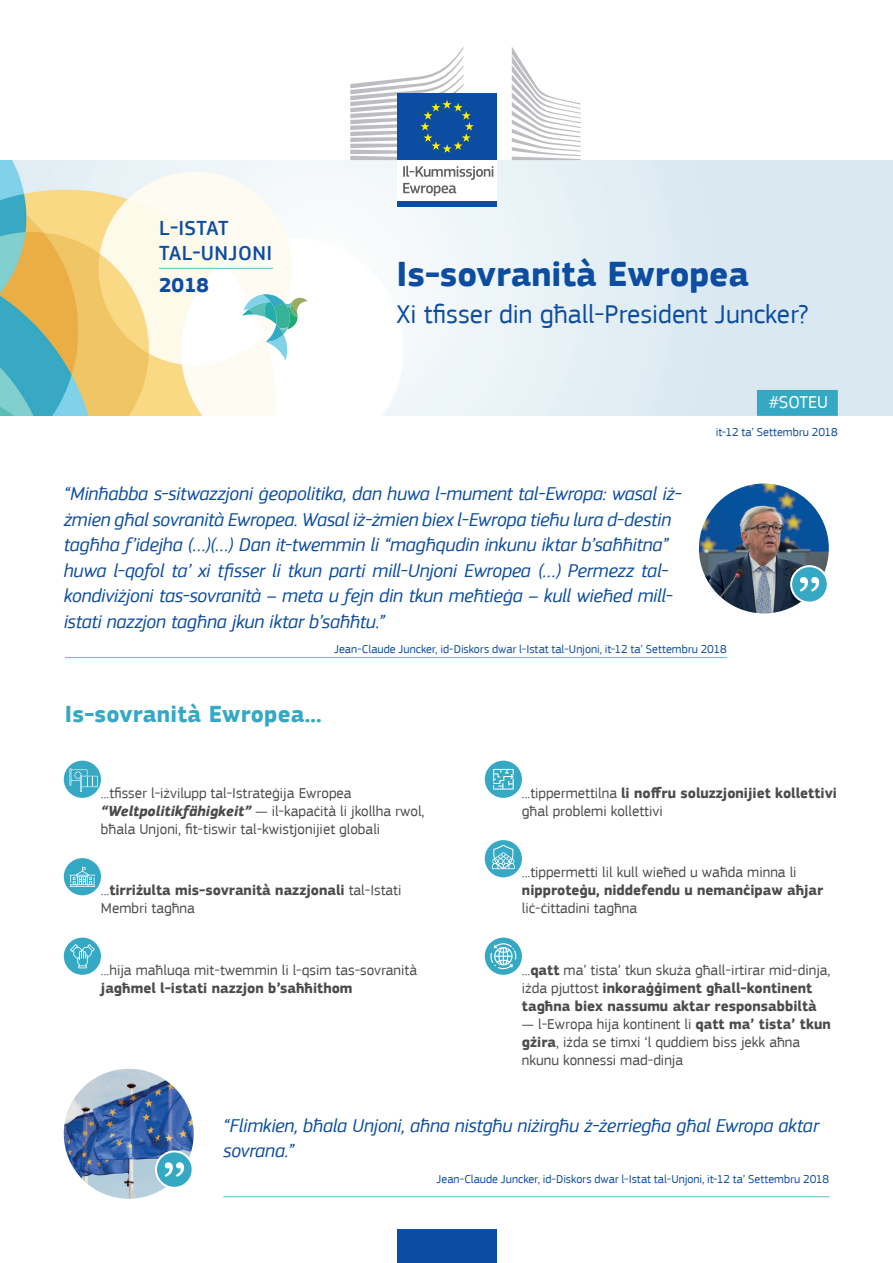
<style>
.page{position:relative;width:893px;height:1263px;background:#fff}
.page>*{position:absolute;margin:0;border:0;box-sizing:border-box;transform-origin:0 0}
.t1{font:700 36px "EC Square Sans Pro";color:#0d4da1}
.t2{font:27px "EC Square Sans Pro";color:#0d4da1}
.t3{font:700 24px "EC Square Sans Pro";letter-spacing:.01em;color:#35a9c4}
.t4{font:500 21px/25.2px "EC Square Sans Pro";letter-spacing:.02em;color:#0d4da1}
.t5{font:700 21px "EC Square Sans Pro";color:#0d4da1}
.t6{font:italic 19.5px/25.5px "EC Square Sans Pro";letter-spacing:-.01em;color:#0d4da1}
.t7{font:18px "EC Square Sans Pro";color:#fff}
.t8{font:15px/18px "EC Square Sans Pro";color:#4b4c4d}
.t9{font:700 15px/18px "EC Square Sans Pro";color:#4b4c4d}
.t10{font:12px "EC Square Sans Pro";color:#0d4da1}
.s1{font-weight:700;font-style:italic}
.s2{font-weight:400}
.s3{font-weight:700}
</style>
<div class="page">
<img style="left:0;top:160px;width:893px;height:256px">
<div style="left:757px;top:390px;width:81px;height:26px;background:#35a9c4"></div>
<hr style="left:159px;top:268px;width:114px;height:1px;background:#61bbc8">
<svg style="left:242px;top:294px;width:66px;height:66px"></svg>
<hr style="left:65px;top:657px;width:662px;height:1px;background:#61bbc8">
<hr style="left:223px;top:1196px;width:606px;height:1px;background:#61bbc8">
<img style="left:699px;top:483px;width:130px;height:130px;border-radius:65px">
<div style="left:791px;top:566px;width:37px;height:36px;background:#35a9c4;border-radius:50%"></div>
<div style="left:790px;top:565px;width:39px;height:38px;border:2px solid #fff;border-radius:50%"></div>
<svg style="left:800px;top:577px;width:19px;height:15px"></svg>
<img style="left:64px;top:1069px;width:130px;height:130px;border-radius:65px">
<svg style="left:156px;top:1151px;width:37px;height:37px"></svg>
<div style="left:155px;top:1150px;width:39px;height:39px;border:2px solid #fff;border-radius:50%"></div>
<svg style="left:165px;top:1162px;width:19px;height:15px"></svg>
<div style="left:397px;top:158px;width:100px;height:44px;background:#fff"></div>
<svg style="left:403px;top:166px;width:90px;height:30px"></svg>
<div style="left:397px;top:201px;width:100px;height:6px;background:#0d4da1"></div>
<svg style="left:512px;top:47px;width:69px;height:113px"></svg>
<div style="left:397px;top:94px;width:100px;height:66px;background:#0d4da1"></div>
<svg style="left:350px;top:47px;width:124px;height:113px"></svg>
<div style="left:397px;top:1229px;width:100px;height:34px;background:#0d4da1"></div>
<div style="left:64px;top:761px;width:37px;height:37px;background:#35a9c4;border-radius:50%"></div>
<svg style="left:70px;top:768px;width:28px;height:24px"></svg>
<div style="left:64px;top:858px;width:37px;height:37px;background:#35a9c4;border-radius:50%"></div>
<svg style="left:70px;top:867px;width:25px;height:20px"></svg>
<div style="left:64px;top:937px;width:37px;height:38px;background:#35a9c4;border-radius:50%"></div>
<svg style="left:68px;top:942px;width:28px;height:28px"></svg>
<div style="left:485px;top:761px;width:37px;height:37px;background:#35a9c4;border-radius:50%"></div>
<svg style="left:493px;top:769px;width:21px;height:20px"></svg>
<div style="left:485px;top:840px;width:37px;height:37px;background:#35a9c4;border-radius:50%"></div>
<svg style="left:492px;top:845px;width:23px;height:24px"></svg>
<div style="left:485px;top:937px;width:37px;height:38px;background:#35a9c4;border-radius:50%"></div>
<svg style="left:490px;top:943px;width:26px;height:26px"></svg>
<p class="t4" style="left:159px;top:216px;width:115px">L-ISTAT<br>TAL-UNJONI</p>
<p class="t5" style="left:159px;top:272px;width:52px">2018</p>
<h1 class="t1" style="left:396px;top:252px;width:354px">Is-sovranità Ewropea</h1>
<h2 class="t2" style="left:396px;top:298px;width:413px">Xi tfisser din għall-President Juncker?</h2>
<p class="t7" style="left:769px;top:392px;width:61px">#SOTEU</p>
<p class="t10" style="left:716px;top:425px;width:123px">it-12 ta’ Settembru 2018</p>
<p class="t6" style="left:64px;top:481px;width:619px">“Minħabba s-sitwazzjoni ġeopolitika, dan huwa l-mument tal-Ewropa: wasal iż&shy;żmien għal sovranità Ewropea. Wasal iż-żmien biex l-Ewropa tieħu lura d-destin tagħha f’idejha (…)(…) Dan it-twemmin li “magħqudin inkunu iktar b’saħħitna” huwa l-qofol ta’ xi tfisser li tkun parti mill-Unjoni Ewropea (…) Permezz tal&shy;kondiviżjoni tas-sovranità – meta u fejn din tkun meħtieġa – kull wieħed mill&shy;istati nazzjon tagħna jkun iktar b’saħħtu.”</p>
<p class="t10" style="left:334px;top:642px;width:394px">Jean-Claude Juncker, id-Diskors dwar l-Istat tal-Unjoni, it-12 ta’ Settembru 2018</p>
<p class="t3" style="left:65px;top:699px;width:258px">Is-sovranità Ewropea...</p>
<p class="t8" style="left:101px;top:784px;width:325px">...tfisser l-iżvilupp tal-Istrateġija Ewropea <span class="s1">“Weltpolitikfähigkeit”</span> — il-kapaċità li jkollha rwol, bħala Unjoni, fit-tiswir tal-kwistjonijiet globali</p>
<p class="t9" style="left:101px;top:882px;width:302px"><span class="s2">...</span>tirriżulta mis-sovranità nazzjonali <span class="s2">tal-Istati<br>Membri tagħna</span></p>
<p class="t8" style="left:101px;top:961px;width:318px">...hija maħluqa mit-twemmin li l-qsim tas-sovranità</p>
<p class="t9" style="left:101px;top:979px;width:253px">jagħmel l-istati nazzjon b’saħħithom</p>
<p class="t8" style="left:522px;top:784px;width:316px">...tippermettilna <span class="s3">li noffru soluzzjonijiet kollettivi </span>għal problemi kollettivi</p>
<p class="t8" style="left:522px;top:863px;width:276px">...tippermetti lil kull wieħed u waħda minna li</p>
<p class="t9" style="left:522px;top:882px;width:303px">nipproteġu, niddefendu u nemanċipaw aħjar</p>
<p class="t8" style="left:522px;top:899px;width:117px">liċ-ċittadini tagħna</p>
<p class="t9" style="left:522px;top:961px;width:310px"><span class="s2">...</span>qatt <span class="s2">ma’ tista’ tkun skuża għall-irtirar mid-dinja, iżda pjuttost</span> inkoraġġiment għall-kontinent tagħna biex nassumu aktar responsabbiltà</p>
<p class="t8" style="left:522px;top:1015px;width:310px">— l-Ewropa hija kontinent li <span class="s3">qatt ma’ tista’ tkun gżira</span>, iżda se timxi ‘l quddiem biss jekk aħna nkunu konnessi mad-dinja</p>
<p class="t6" style="left:223px;top:1112px;width:597px">“Flimkien, bħala Unjoni, aħna nistgħu niżirgħu ż-żerriegħa għal Ewropa aktar sovrana.”</p>
<p class="t10" style="left:437px;top:1171px;width:394px">Jean-Claude Juncker, id-Diskors dwar l-Istat tal-Unjoni, it-12 ta’ Settembru 2018</p>
</div>
